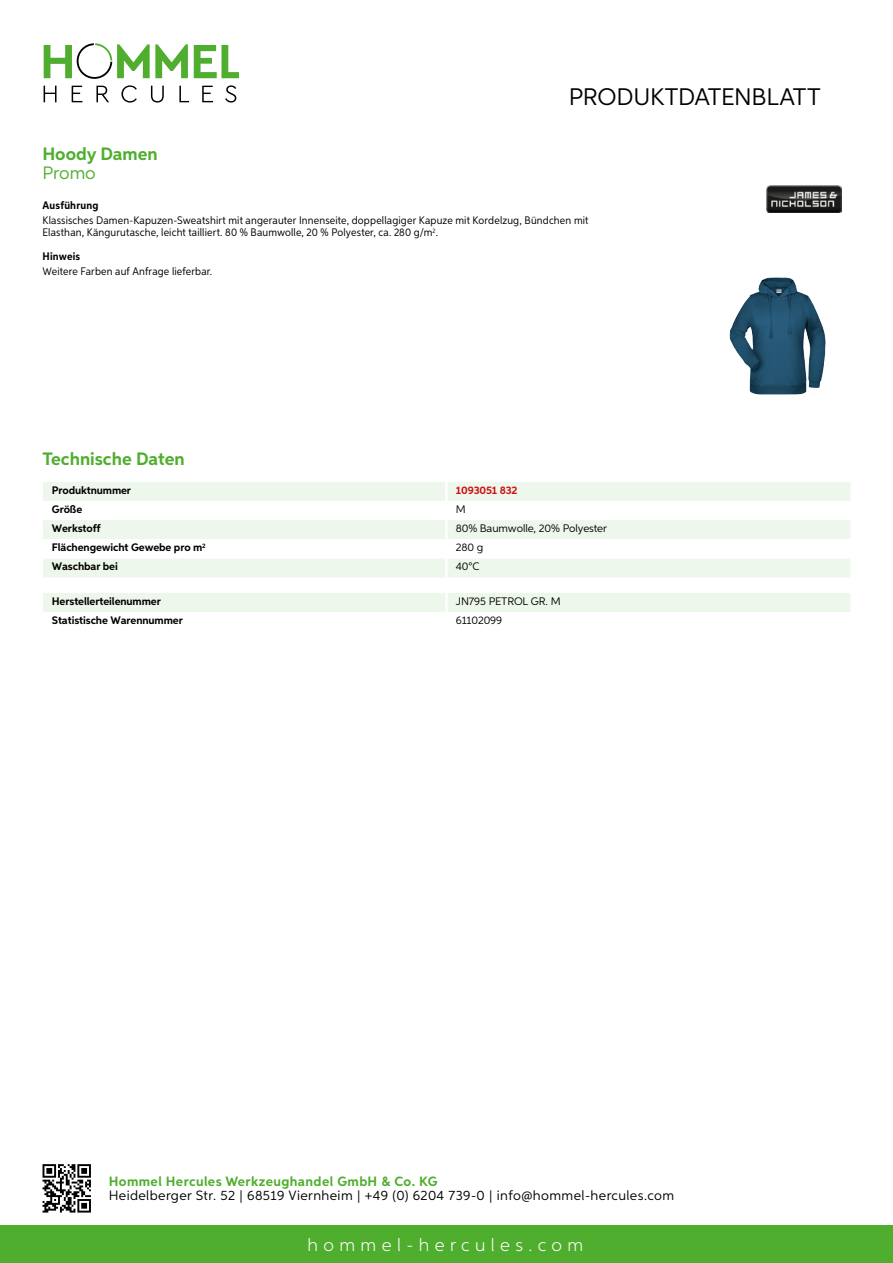
<style>
.page{position:relative;width:893px;height:1263px;background:#fff}
.page>*{position:absolute;margin:0;border:0;box-sizing:border-box;transform-origin:0 0}
.t1{font:24px "Aspira";letter-spacing:-.01em;color:#000}
.t2{font:700 18px "Aspira";color:#50ae2f}
.t3{font:300 18px "Aspira";letter-spacing:.3em;color:#fff}
.t4{font:18px "Aspira";color:#50ae2f}
.t5{font:13.5px "Aspira";letter-spacing:.03em;color:#000}
.t6{font:700 13.5px "Aspira";letter-spacing:.03em;color:#50ae2f}
.t7{font:10.95px/12px "Aspira Nar";letter-spacing:.015em;color:#000}
.t8{font:700 10.95px "Aspira";letter-spacing:-.01em;color:#000}
.t9{font:10.95px "Aspira";letter-spacing:-.01em;color:#000}
.t10{font:700 10.95px "Aspira Nar";letter-spacing:.02em;color:#000}
.t11{font:700 10.95px "Aspira";letter-spacing:-.01em;color:#cd1013}
</style>
<div class="page">
<div style="left:0;top:1226px;width:893px;height:37px;background:#50ae2f"></div>
<svg style="left:43px;top:1164px;width:48px;height:48px"></svg>
<svg style="left:194px;top:45px;width:45px;height:33px"></svg>
<svg style="left:44px;top:43px;width:144px;height:36px"></svg>
<svg style="left:44px;top:86px;width:13px;height:16px"></svg>
<svg style="left:72px;top:86px;width:10px;height:16px"></svg>
<svg style="left:96px;top:86px;width:13px;height:16px"></svg>
<svg style="left:121px;top:85px;width:16px;height:18px"></svg>
<svg style="left:151px;top:86px;width:13px;height:17px"></svg>
<svg style="left:179px;top:86px;width:10px;height:16px"></svg>
<svg style="left:202px;top:86px;width:11px;height:16px"></svg>
<svg style="left:225px;top:85px;width:11px;height:18px"></svg>
<div style="left:43px;top:482px;width:807px;height:95px;background:#eef7eb"></div>
<svg style="left:43px;top:501px;width:807px;height:57px"></svg>
<hr style="left:445px;top:482px;width:3px;height:19px;background:#fff">
<hr style="left:445px;top:501px;width:3px;height:19px;background:#fff">
<hr style="left:445px;top:520px;width:3px;height:19px;background:#fff">
<hr style="left:445px;top:539px;width:3px;height:19px;background:#fff">
<hr style="left:445px;top:558px;width:3px;height:19px;background:#fff">
<div style="left:43px;top:593px;width:807px;height:19px;background:#eef7eb"></div>
<img style="left:730px;top:277px;width:45px;height:74px">
<img style="left:766px;top:185px;width:76px;height:27px">
<h1 class="t1" style="left:569px;top:82px;width:253px">Produktdatenblatt</h1>
<h2 class="t2" style="left:43px;top:142px;width:117px">Hoody Damen</h2>
<h2 class="t4" style="left:43px;top:162px;width:55px">Promo</h2>
<p class="t10" style="left:43px;top:199px;width:58px">Ausführung</p>
<p class="t7" style="left:43px;top:214px;width:548px">Klassisches Damen-Kapuzen-Sweatshirt mit angerauter Innenseite, doppellagiger Kapuze mit Kordelzug, Bündchen mit<br>Elasthan, Kängurutasche, leicht tailliert. 80 % Baumwolle, 20 % Polyester, ca. 280 g/m<sup>2</sup>.</p>
<p class="t10" style="left:43px;top:249px;width:39px">Hinweis</p>
<p class="t7" style="left:43px;top:265px;width:171px">Weitere Farben auf Anfrage lieferbar.</p>
<h2 class="t2" style="left:43px;top:448px;width:144px">Technische Daten</h2>
<p class="t8" style="left:52px;top:483px;width:81px">Produktnummer</p>
<p class="t11" style="left:456px;top:483px;width:63px">1093051 832</p>
<p class="t8" style="left:52px;top:502px;width:32px">Größe</p>
<p class="t9" style="left:456px;top:502px;width:11px">M</p>
<p class="t8" style="left:52px;top:521px;width:50px">Werkstoff</p>
<p class="t9" style="left:456px;top:522px;width:153px">80% Baumwolle, 20% Polyester</p>
<p class="t8" style="left:52px;top:541px;width:155px">Flächengewicht Gewebe pro m<sup>2</sup></p>
<p class="t9" style="left:456px;top:541px;width:29px">280 g</p>
<p class="t8" style="left:52px;top:560px;width:68px">Waschbar bei</p>
<p class="t9" style="left:456px;top:560px;width:25px">40°C</p>
<p class="t8" style="left:52px;top:594px;width:111px">Herstellerteilenummer</p>
<p class="t9" style="left:456px;top:594px;width:47px">JN795 PETROL</p>
<p class="t9" style="left:531px;top:594px;width:31px">GR. M</p>
<p class="t8" style="left:52px;top:613px;width:132px">Statistische Warennummer</p>
<p class="t9" style="left:456px;top:613px;width:48px">61102099</p>
<p class="t6" style="left:109px;top:1172px;width:330px">Hommel Hercules Werkzeughandel GmbH &amp; Co. KG</p>
<p class="t5" style="left:109px;top:1187px;width:567px">Heidelberger Str. 52 | 68519 Viernheim | +49 (0) 6204 739-0 | info@hommel-hercules.com</p>
<h2 class="t3" style="left:307px;top:1234px;width:277px">hommel-hercules.com</h2>
</div>
